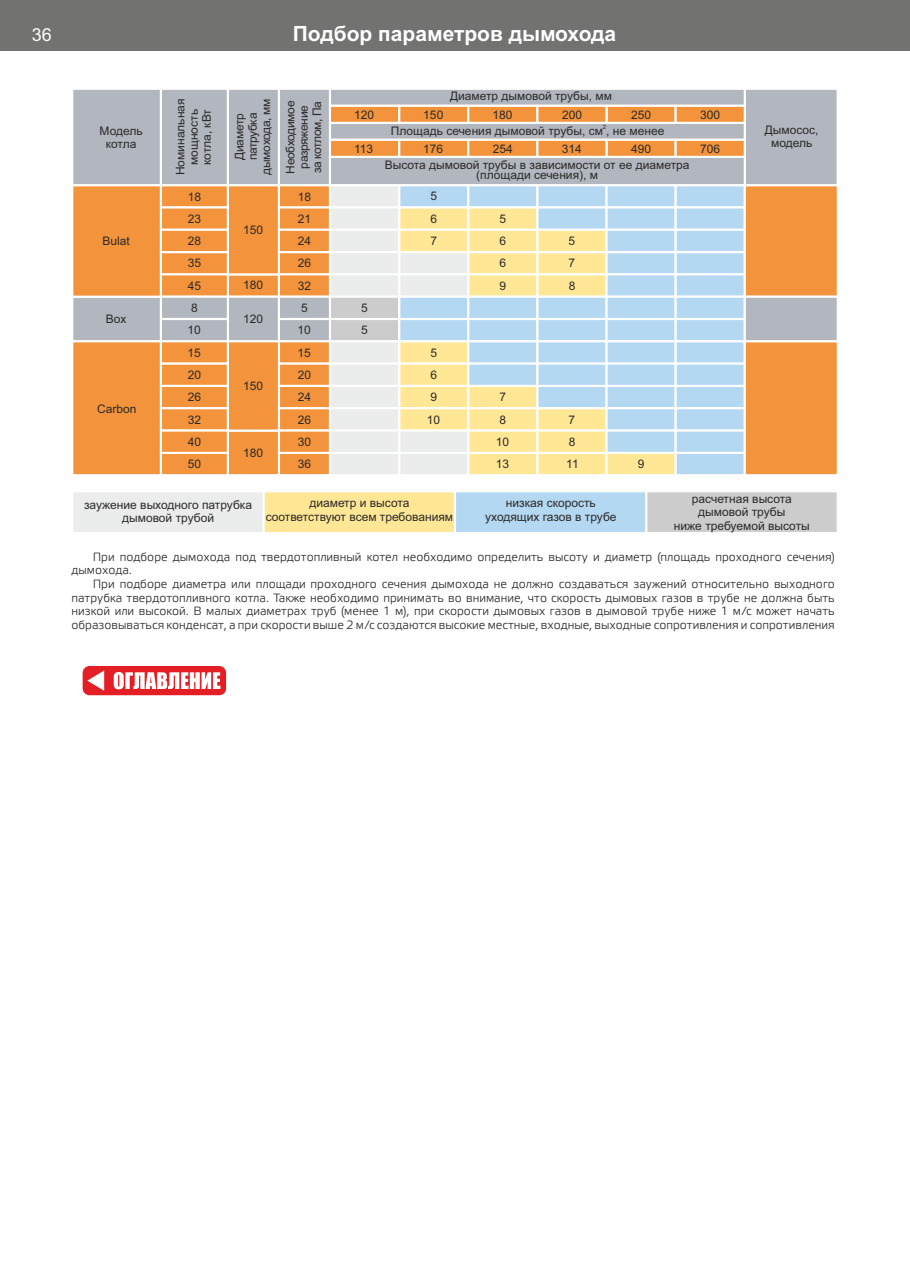
<style>
.page{position:relative;width:910px;height:1280px;background:#fff}
.page>*{position:absolute;margin:0;border:0;box-sizing:border-box;transform-origin:0 0}
.t1{font:700 21px "Arial";color:#fefefe}
.t2{font:18px "Arial";color:#fefefe}
.t3{font:12px/13.6px "Elektra Light Pro";color:#2b2a29}
.t4{font:12px/13.4px "Arial";color:#2b2a29;text-align:center}
.t5{font:11.85px/22.4px "Arial";color:#2b2a29;text-align:center}
.t6{font:11.85px/13.2px "Arial";letter-spacing:-.03em;color:#2b2a29;text-align:center}
.t7{font:5.85px "Arial";color:#2b2a29}
</style>
<div class="page">
<svg style="left:73px;top:492px;width:764px;height:40px"></svg>
<div style="left:0;top:0;width:910px;height:50px;background:#727271"></div>
<svg style="left:73px;top:89px;width:764px;height:386px"></svg>
<div style="left:82px;top:665px;width:145px;height:31px;background:#e31e24;border:1px solid #fefefe;border-radius:8px"></div>
<svg style="left:114px;top:672px;width:106px;height:17px"></svg>
<svg style="left:88px;top:671px;width:16px;height:19px"></svg>
<h2 class="t2" style="left:32px;top:28px;width:22px">36</h2>
<h1 class="t1" style="left:293px;top:26px;width:325px">Подбор параметров дымохода</h1>
<p class="t5" style="left:100px;top:125px;width:45px;line-height:13.2px">Модель котла</p>
<p class="t5" style="left:103px;top:231px;width:29px">Bulat</p>
<p class="t5" style="left:175px;top:175px;width:78px;line-height:13.2px;rotate:-90deg">Номинальная мощность котла, кВт</p>
<p class="t6" style="left:234px;top:174px;width:77px;rotate:-90deg">Диаметр патрубка дымохода, мм</p>
<p class="t6" style="left:285px;top:174px;width:74px;rotate:-90deg">Необходимое разряжение за котлом, Па</p>
<p class="t5" style="left:188px;top:186px;width:15px;text-align:justify">18<br>23<br>28</p>
<p class="t5" style="left:188px;top:253px;width:15px;text-align:left">35<br>45</p>
<p class="t5" style="left:243px;top:220px;width:22px">150</p>
<p class="t5" style="left:243px;top:275px;width:22px">180</p>
<p class="t5" style="left:298px;top:186px;width:15px;text-align:justify">18<br>21<br>24<br>26<br>32</p>
<p class="t5" style="left:187px;top:298px;width:15px">8<br>10</p>
<p class="t5" style="left:301px;top:298px;width:8px">5</p>
<p class="t5" style="left:106px;top:309px;width:22px">Box</p>
<p class="t5" style="left:243px;top:309px;width:22px">120</p>
<p class="t5" style="left:297px;top:320px;width:15px">10</p>
<p class="t5" style="left:97px;top:398px;width:41px">Carbon</p>
<p class="t5" style="left:187px;top:342px;width:15px;text-align:justify">15<br>20<br>26<br>32<br>40<br>50</p>
<p class="t5" style="left:243px;top:376px;width:22px">150</p>
<p class="t5" style="left:243px;top:443px;width:22px">180</p>
<p class="t5" style="left:297px;top:342px;width:15px;text-align:justify">15<br>20<br>24<br>26<br>30<br>36</p>
<p class="t5" style="left:354px;top:104px;width:22px">120</p>
<p class="t5" style="left:354px;top:138px;width:21px">113</p>
<p class="t5" style="left:361px;top:298px;width:8px;text-align:left">5<br>5</p>
<p class="t5" style="left:450px;top:86px;width:163px">Диаметр дымовой трубы, мм</p>
<p class="t5" style="left:423px;top:104px;width:22px">150</p>
<p class="t5" style="left:492px;top:104px;width:22px">180</p>
<p class="t5" style="left:562px;top:104px;width:22px">200</p>
<p class="t5" style="left:631px;top:104px;width:22px">250</p>
<p class="t7" style="left:603px;top:125px;width:5px">2</p>
<p class="t5" style="left:391px;top:121px;width:275px">Площадь сечения дымовой трубы, см , не менее</p>
<p class="t5" style="left:385px;top:160px;width:306px;line-height:10.6px">Высота дымовой трубы в зависимости от ее диаметра (площади сечения), м</p>
<p class="t5" style="left:423px;top:138px;width:22px">176</p>
<p class="t5" style="left:493px;top:138px;width:22px">254</p>
<p class="t5" style="left:562px;top:138px;width:22px">314</p>
<p class="t5" style="left:631px;top:138px;width:22px">490</p>
<p class="t5" style="left:430px;top:186px;width:8px">5</p>
<p class="t5" style="left:430px;top:231px;width:8px">7</p>
<p class="t5" style="left:569px;top:231px;width:8px;text-align:justify">5<br>7<br>8</p>
<p class="t5" style="left:430px;top:209px;width:8px">6</p>
<p class="t5" style="left:499px;top:208px;width:8px;text-align:justify">5<br>6<br>6<br>9</p>
<p class="t5" style="left:700px;top:104px;width:22px">300</p>
<p class="t5" style="left:700px;top:138px;width:22px">706</p>
<p class="t5" style="left:427px;top:342px;width:15px">5<br>6<br>9<br>10</p>
<p class="t5" style="left:496px;top:387px;width:15px">7<br>8<br>10<br>13</p>
<p class="t5" style="left:569px;top:409px;width:8px">7</p>
<p class="t5" style="left:569px;top:432px;width:8px">8</p>
<p class="t5" style="left:566px;top:454px;width:14px">11</p>
<p class="t5" style="left:638px;top:454px;width:8px">9</p>
<p class="t5" style="left:765px;top:124px;width:55px;line-height:13.2px">Дымосос, модель</p>
<p class="t4" style="left:84px;top:499px;width:170px">заужение выходного патрубка дымовой трубой</p>
<p class="t4" style="left:674px;top:493px;width:137px">расчетная высота дымовой трубы<br>ниже требуемой высоты</p>
<p class="t4" style="left:266px;top:498px;width:189px">диаметр и высота<br>соответствуют всем требованиям</p>
<p class="t4" style="left:485px;top:498px;width:133px">низкая скорость уходящих газов в трубе</p>
<p class="t3" style="left:71px;top:551px;width:765px;text-indent:21px">При подборе дымохода под твердотопливный котел необходимо определить высоту и диаметр (площадь проходного сечения) дымохода.</p>
<p class="t3" style="left:71px;top:578px;width:765px;text-align:justify;text-indent:21px">При подборе диаметра или площади проходного сечения дымохода не должно создаваться заужений относительно выходного патрубка твердотопливного котла. Также необходимо принимать во внимание, что скорость дымовых газов в трубе не должна быть низкой или высокой. В малых диаметрах труб (менее 1 м), при скорости дымовых газов в дымовой трубе ниже 1 м/с может начать образовываться конденсат, а при скорости выше 2 м/с создаются высокие местные, входные, выходные сопротивления и сопротивления</p>
</div>
